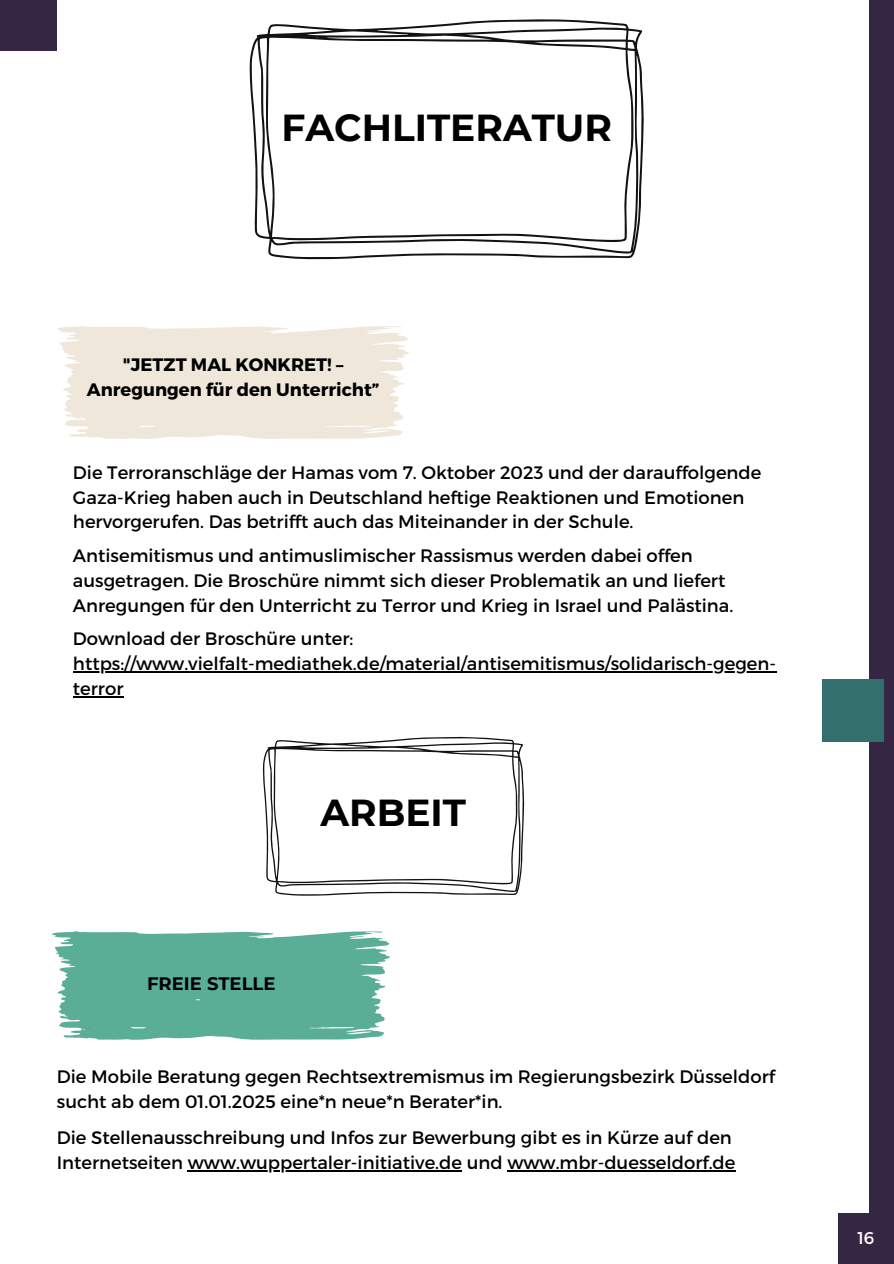
<style>
.page{position:relative;width:894px;height:1264px;background:#fff}
.page>*{position:absolute;margin:0;border:0;box-sizing:border-box;transform-origin:0 0}
.t1{font:700 37.5px "Montserrat";color:#000}
.t2{font:18px/24.8px "Montserrat";color:#000}
.t3{font:700 18px/24.8px "Montserrat";color:#000;text-align:center}
.t4{font:16.95px "Montserrat";color:#fff}
</style>
<div class="page">
<div style="left:868px;top:0;width:25px;height:1263px;background:#352643"></div>
<div style="left:0;top:0;width:57px;height:51px;background:#352643"></div>
<div style="left:837px;top:1212px;width:56px;height:51px;background:#352643"></div>
<svg style="left:249px;top:19px;width:394px;height:240px"></svg>
<svg style="left:57px;top:326px;width:352px;height:113px;background:#efe9dd"></svg>
<hr style="left:73px;top:671px;width:702px;height:1px;background:#000">
<hr style="left:73px;top:696px;width:50px;height:1px;background:#000">
<div style="left:822px;top:679px;width:61px;height:62px;background:#336f6c"></div>
<svg style="left:52px;top:931px;width:338px;height:109px;background:#6bb6a0"></svg>
<svg style="left:263px;top:737px;width:261px;height:158px"></svg>
<hr style="left:188px;top:1170px;width:274px;height:1px;background:#000">
<hr style="left:507px;top:1170px;width:228px;height:1px;background:#000">
<p class="t1" style="left:281px;top:105px;width:332px">FACHLITERATUR</p>
<p class="t3" style="left:87px;top:351px;width:294px">"JETZT MAL KONKRET! –<br>Anregungen für den Unterricht”</p>
<h1 class="t2" style="left:73px;top:459px;width:689px">Die Terroranschläge der Hamas vom 7. Oktober 2023 und der darauffolgende<br>Gaza-Krieg haben auch in Deutschland heftige Reaktionen und Emotionen hervorgerufen. Das betrifft auch das Miteinander in der Schule.</h1>
<p class="t2" style="left:73px;top:542px;width:661px">Antisemitismus und antimuslimischer Rassismus werden dabei offen ausgetragen. Die Broschüre nimmt sich dieser Problematik an und liefert<br>Anregungen für den Unterricht zu Terror und Krieg in Israel und Palästina.</p>
<h3 class="t2" style="left:73px;top:625px;width:282px">Download der Broschüre unter:</h3>
<p class="t2" style="left:73px;top:650px;width:704px">https://www.vielfalt-mediathek.de/material/antisemitismus/solidarisch-gegen&shy;terror</p>
<p class="t1" style="left:320px;top:789px;width:147px">ARBEIT</p>
<h2 class="t3" style="left:147px;top:971px;width:130px">FREIE STELLE</h2>
<p class="t2" style="left:57px;top:1063px;width:719px">Die Mobile Beratung gegen Rechtsextremismus im Regierungsbezirk Düsseldorf sucht ab dem 01.01.2025 eine*n neue*n Berater*in.</p>
<h1 class="t2" style="left:57px;top:1124px;width:680px">Die Stellenausschreibung und Infos zur Bewerbung gibt es in Kürze auf den<br>Internetseiten www.wuppertaler-initiative.de und www.mbr-duesseldorf.de</h1>
<p class="t4" style="left:857px;top:1227px;width:19px">16</p>
</div>
